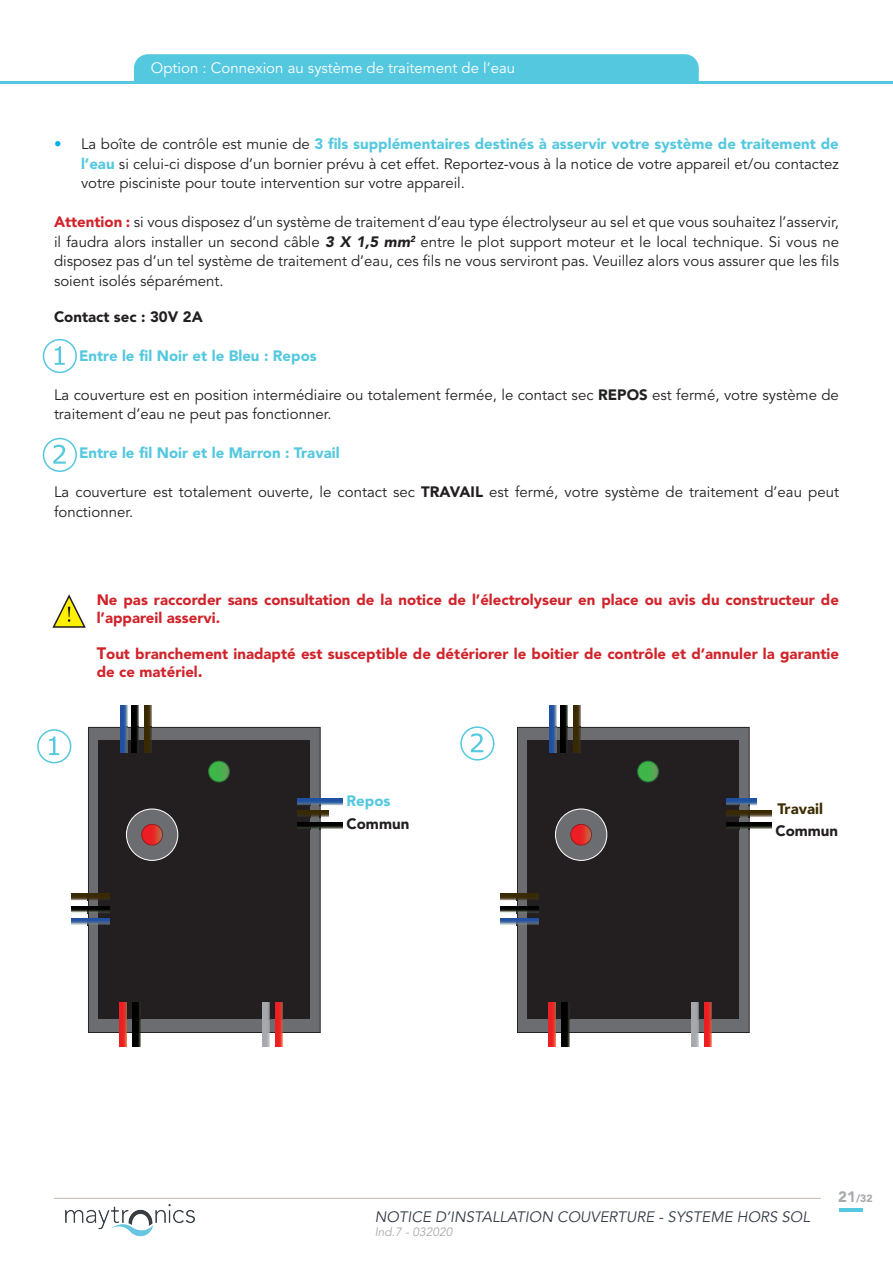
<style>
.page{position:relative;width:893px;height:1263px;background:#fff}
.page>*{position:absolute;margin:0;border:0;box-sizing:border-box;transform-origin:0 0}
.t1{font:15px/19.5px "Avenir LT";color:#231f20;text-align:justify}
.t2{font:900 15px/18px "Avenir LT";color:#d1232a}
.t3{font:900 15px "Avenir LT";color:#54c8df}
.t4{font:italic 15px "Avenir LT";color:#343d47}
.t5{font:15px "Avenir LT";color:#fff}
.t6{font:900 15px "Avenir LT";color:#231f20}
.t7{font:900 15px "Avenir LT";color:#3a2b00}
.t8{font:italic 12px "Avenir LT";color:#a8a9ad}
.t9{font:900 10.5px "Avenir LT";color:#a8a9ad}
.s1{color:#00aeef}
.s2{font-weight:900;color:#54c8df}
.s3{font-weight:900;color:#d1232a}
.s4{font-weight:900;font-style:italic}
.s5{font-weight:900}
.s6{font-size:16.5px}
.s7{font-size:15px}
</style>
<div class="page">
<hr style="left:54px;top:1198px;width:767px;height:1px;background:#beb6ad">
<hr style="left:839px;top:1208px;width:23px;height:3px;background:#54c8df">
<img style="left:66px;top:1204px;width:128px;height:32px">
<hr style="left:0;top:81px;width:893px;height:2px;background:#54c8df">
<div style="left:134px;top:54px;width:565px;height:27px;background:#54c8df"></div>
<svg style="left:52px;top:594px;width:34px;height:34px"></svg>
<div style="left:43px;top:339px;width:34px;height:34px;border:2px solid #54c8df;border-radius:50%"></div>
<svg style="left:55px;top:346px;width:10px;height:19px"></svg>
<div style="left:37px;top:729px;width:34px;height:34px;border:2px solid #54c8df;border-radius:50%"></div>
<svg style="left:49px;top:736px;width:10px;height:19px"></svg>
<div style="left:460px;top:726px;width:34px;height:34px;border:2px solid #54c8df;border-radius:50%"></div>
<svg style="left:471px;top:733px;width:12px;height:19px"></svg>
<div style="left:43px;top:438px;width:34px;height:34px;border:2px solid #54c8df;border-radius:50%"></div>
<svg style="left:53px;top:445px;width:13px;height:19px"></svg>
<svg style="left:88px;top:727px;width:233px;height:306px;background:#67676a"></svg>
<div style="left:98px;top:740px;width:212px;height:279px;background:#231f20"></div>
<svg style="left:126px;top:808px;width:52px;height:53px"></svg>
<svg style="left:208px;top:761px;width:22px;height:21px"></svg>
<svg style="left:119px;top:1019px;width:8px;height:27px"></svg>
<img style="left:119px;top:1003px;width:8px;height:16px">
<svg style="left:133px;top:1019px;width:7px;height:27px"></svg>
<svg style="left:263px;top:1019px;width:7px;height:27px"></svg>
<img style="left:263px;top:1003px;width:7px;height:16px">
<svg style="left:276px;top:1019px;width:7px;height:27px"></svg>
<img style="left:276px;top:1003px;width:7px;height:16px">
<img style="left:71px;top:906px;width:17px;height:7px">
<img style="left:321px;top:823px;width:21px;height:6px">
<svg style="left:298px;top:823px;width:23px;height:6px"></svg>
<img style="left:328px;top:799px;width:14px;height:7px">
<svg style="left:298px;top:799px;width:30px;height:18px"></svg>
<img style="left:132px;top:706px;width:7px;height:21px">
<img style="left:120px;top:706px;width:7px;height:21px">
<img style="left:144px;top:706px;width:7px;height:21px">
<svg style="left:120px;top:727px;width:31px;height:25px"></svg>
<img style="left:71px;top:918px;width:17px;height:7px">
<img style="left:71px;top:894px;width:17px;height:7px">
<svg style="left:88px;top:894px;width:21px;height:31px"></svg>
<svg style="left:517px;top:727px;width:233px;height:306px;background:#66676a"></svg>
<div style="left:527px;top:740px;width:212px;height:279px;background:#231f20"></div>
<svg style="left:555px;top:808px;width:52px;height:53px"></svg>
<svg style="left:637px;top:761px;width:22px;height:21px"></svg>
<svg style="left:548px;top:1019px;width:8px;height:27px"></svg>
<img style="left:548px;top:1003px;width:8px;height:16px">
<svg style="left:562px;top:1019px;width:7px;height:27px"></svg>
<svg style="left:692px;top:1019px;width:6px;height:27px"></svg>
<img style="left:692px;top:1003px;width:6px;height:16px">
<svg style="left:705px;top:1019px;width:7px;height:27px"></svg>
<img style="left:705px;top:1003px;width:7px;height:16px">
<img style="left:500px;top:906px;width:17px;height:7px">
<img style="left:750px;top:823px;width:21px;height:6px">
<svg style="left:727px;top:823px;width:23px;height:6px"></svg>
<img style="left:756px;top:810px;width:15px;height:7px">
<svg style="left:727px;top:799px;width:29px;height:18px"></svg>
<img style="left:561px;top:706px;width:7px;height:21px">
<img style="left:549px;top:706px;width:7px;height:21px">
<img style="left:573px;top:706px;width:7px;height:21px">
<svg style="left:549px;top:727px;width:31px;height:25px"></svg>
<img style="left:500px;top:918px;width:17px;height:7px">
<img style="left:500px;top:894px;width:17px;height:7px">
<svg style="left:517px;top:894px;width:21px;height:31px"></svg>
<p class="t5" style="left:151px;top:60px;width:366px">Option : Connexion au système de traitement de l’eau</p>
<p class="t1" style="left:81px;top:135px;width:759px;text-indent:-27px"><span class="s1">•</span> La boîte de contrôle est munie de <span class="s2">3 fils supplémentaires destinés à asservir votre système de traitement de l’eau</span> si celui-ci dispose d’un bornier prévu à cet effet. Reportez-vous à la notice de votre appareil et/ou contactez votre pisciniste pour toute intervention sur votre appareil.</p>
<p class="t1" style="left:54px;top:213px;width:786px"><span class="s3">Attention :</span> si vous disposez d’un système de traitement d’eau type électrolyseur au sel et que vous souhaitez l’asservir, il faudra alors installer un second câble <span class="s4">3 X 1,5 mm</span><sup>2</sup> entre le plot support moteur et le local technique. Si vous ne disposez pas d’un tel système de traitement d’eau, ces fils ne vous serviront pas. Veuillez alors vous assurer que les fils soient isolés séparément.</p>
<p class="t6" style="left:54px;top:307px;width:150px">Contact sec : 30V 2A</p>
<p class="t3" style="left:79px;top:346px;width:239px">Entre le fil Noir et le Bleu : Repos</p>
<p class="t1" style="left:54px;top:385px;width:786px">La couverture est en position intermédiaire ou totalement fermée, le contact sec <span class="s5">REPOS</span> est fermé, votre système de traitement d’eau ne peut pas fonctionner.</p>
<p class="t3" style="left:79px;top:444px;width:262px">Entre le fil Noir et le Marron : Travail</p>
<p class="t1" style="left:54px;top:483px;width:786px">La couverture est totalement ouverte, le contact sec <span class="s5">TRAVAIL</span> est fermé, votre système de traitement d’eau peut fonctionner.</p>
<p class="t2" style="left:97px;top:591px;width:744px">Ne pas raccorder sans consultation de la notice de l’électrolyseur en place ou avis du constructeur de l’appareil asservi.</p>
<p class="t2" style="left:97px;top:645px;width:744px"><span class="s6">T</span>out branchement inadapté est susceptible de détériorer le boitier de contrôle et d’annuler la garantie de ce matériel<span class="s6">.</span></p>
<p class="t3" style="left:347px;top:791px;width:45px">Repos</p>
<p class="t6" style="left:347px;top:815px;width:64px">Commun</p>
<p class="t7" style="left:777px;top:800px;width:47px">Travail</p>
<p class="t6" style="left:775px;top:821px;width:64px">Commun</p>
<p class="t9" style="left:838px;top:1192px;width:36px"><span class="s7">21</span>/32</p>
<p class="t4" style="left:375px;top:1208px;width:437px">NOTICE D’INSTALLATION COUVERTURE - SYSTEME HORS SOL</p>
<p class="t8" style="left:375px;top:1225px;width:79px">Ind.7 - 032020</p>
</div>
